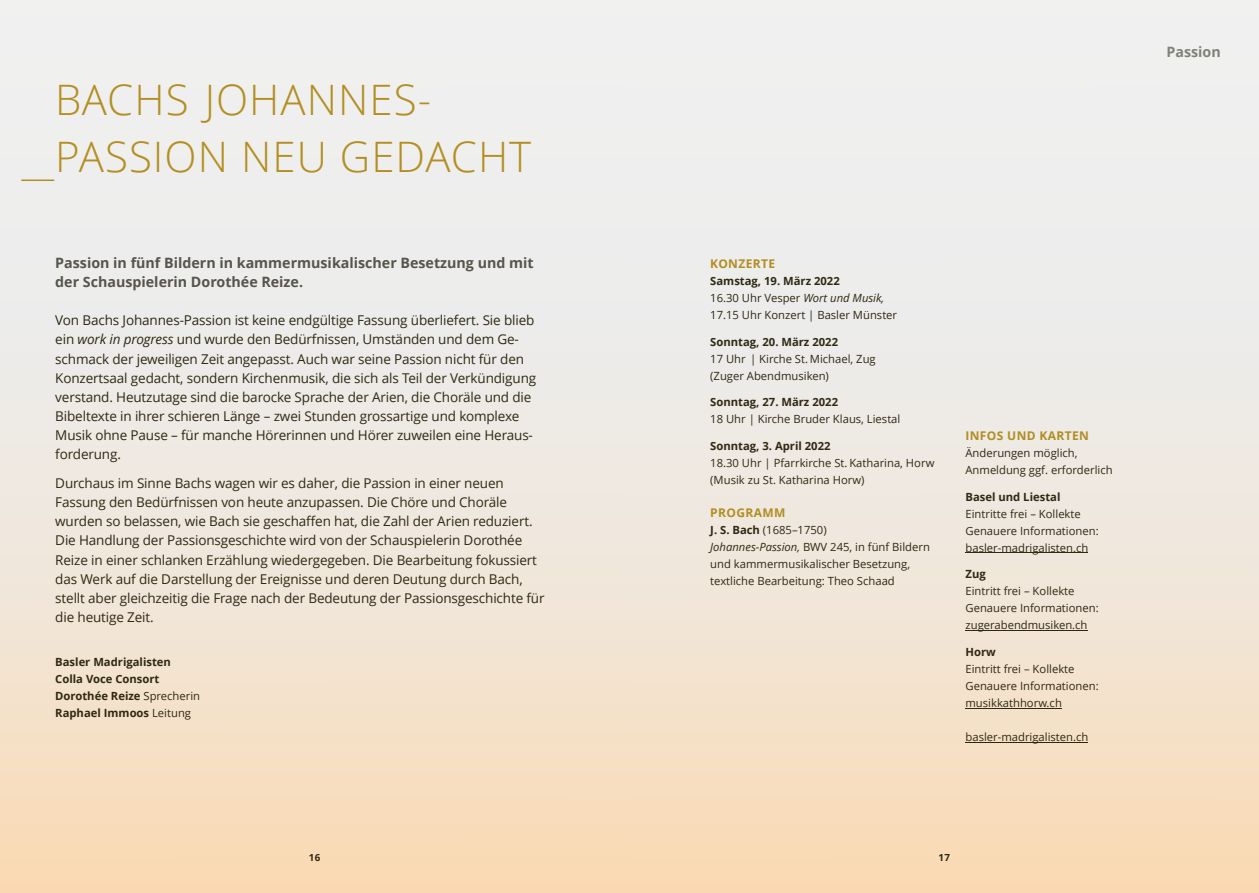
<style>
.page{position:relative;width:1259px;height:893px;background:#fff}
.page>*{position:absolute;margin:0;border:0;box-sizing:border-box;transform-origin:0 0}
.t1{font:300 42px/57.4px "Open Sans";letter-spacing:.025em;color:#b38f21}
.t2{font:700 14.25px/19.2px "Open Sans";color:#57544b}
.t3{font:700 14.25px "Open Sans";color:#81807a}
.t4{font:13.5px/19.2px "Open Sans";letter-spacing:-.01em;color:#2f2912}
.t5{font:700 12px "Open Sans";letter-spacing:.03em;color:#b18e21}
.t6{font:11.25px/17px "Open Sans";color:#2f2912}
.t7{font:700 11.25px/17px "Open Sans";color:#2f2912}
.t8{font:700 9.75px "Open Sans";color:#2f2912}
.s1{font-style:italic}
.s2{font-weight:400}
.s3{font-weight:700}
</style>
<div class="page">
<div style="left:0;top:0;width:629px;height:893px;background:linear-gradient(to bottom,#ecf3fc,#f6ddbf)"></div>
<div style="left:629px;top:0;width:630px;height:893px;background:linear-gradient(to bottom,#ecf3fc,#f6ddbf)"></div>
<hr style="left:21px;top:180px;width:33px;height:1px;background:#b18e21">
<hr style="left:965px;top:553px;width:123px;height:1px;background:#2f2912">
<hr style="left:965px;top:630px;width:122px;height:1px;background:#2f2912">
<hr style="left:965px;top:708px;width:97px;height:1px;background:#2f2912">
<hr style="left:965px;top:742px;width:123px;height:1px;background:#2f2912">
<h1 class="t1" style="left:55px;top:75px;width:477px">BACHS JOHANNES-<br>PASSION NEU GEDACHT</h1>
<p class="t2" style="left:55px;top:255px;width:480px">Passion in fünf Bildern in kammermusikalischer Besetzung und mit der Schauspielerin Dorothée Reize.</p>
<p class="t4" style="left:55px;top:312px;width:482px">Von Bachs Johannes-Passion ist keine endgültige Fassung überliefert. Sie blieb ein <span class="s1">work in progress</span> und wurde den Bedürfnissen, Umständen und dem Ge&shy;schmack der jeweiligen Zeit angepasst. Auch war seine Passion nicht für den Konzertsaal gedacht, sondern Kirchenmusik, die sich als Teil der Verkündigung verstand. Heutzutage sind die barocke Sprache der Arien, die Choräle und die Bibeltexte in ihrer schieren Länge – zwei Stunden grossartige und komplexe Musik ohne Pause – für manche Hörerinnen und Hörer zuweilen eine Heraus&shy;forderung.</p>
<p class="t4" style="left:55px;top:475px;width:491px">Durchaus im Sinne Bachs wagen wir es daher, die Passion in einer neuen Fassung den Bedürfnissen von heute anzupassen. Die Chöre und Choräle wurden so belassen, wie Bach sie geschaffen hat, die Zahl der Arien reduziert.<br>Die Handlung der Passionsgeschichte wird von der Schauspielerin Dorothée Reize in einer schlanken Erzählung wiedergegeben. Die Bearbeitung fokussiert das Werk auf die Darstellung der Ereignisse und deren Deutung durch Bach, stellt aber gleichzeitig die Frage nach der Bedeutung der Passionsgeschichte für die heutige Zeit.</p>
<p class="t7" style="left:55px;top:654px;width:146px">Basler Madrigalisten<br>Colla Voce Consort<br>Dorothée Reize <span class="s2">Sprecherin<br></span>Raphael Immoos <span class="s2">Leitung</span></p>
<p class="t5" style="left:710px;top:259px;width:66px">KONZERTE</p>
<p class="t6" style="left:710px;top:273px;width:188px"><span class="s3">Samstag, 19. März 2022<br></span>16.30 Uhr Vesper <span class="s1">Wort und Musik,<br></span>17.15 Uhr Konzert | Basler Münster</p>
<p class="t7" style="left:710px;top:334px;width:129px">Sonntag, 20. März 2022</p>
<p class="t6" style="left:710px;top:351px;width:167px">17 Uhr | Kirche St. Michael, Zug (Zuger Abendmusiken)</p>
<p class="t7" style="left:710px;top:395px;width:129px">Sonntag, 27. März 2022</p>
<p class="t6" style="left:710px;top:412px;width:192px">18 Uhr | Kirche Bruder Klaus, Liestal</p>
<p class="t7" style="left:710px;top:438px;width:122px">Sonntag, 3. April 2022</p>
<p class="t6" style="left:710px;top:455px;width:226px">18.30 Uhr | Pfarrkirche St. Katharina, Horw (Musik zu St. Katharina Horw)</p>
<p class="t5" style="left:710px;top:507px;width:77px">PROGRAMM</p>
<p class="t6" style="left:710px;top:522px;width:221px"><span class="s3">J. S. Bach</span> (1685–1750)<br><span class="s1">Johannes-Passion,</span> BWV 245, in fünf Bildern und kammermusikalischer Besetzung, textliche Bearbeitung: Theo Schaad</p>
<p class="t5" style="left:965px;top:431px;width:125px">INFOS UND KARTEN</p>
<p class="t6" style="left:965px;top:446px;width:149px">Änderungen möglich,<br>Anmeldung ggf. erforderlich</p>
<p class="t7" style="left:965px;top:489px;width:96px">Basel und Liestal</p>
<p class="t6" style="left:965px;top:506px;width:135px">Eintritte frei – Kollekte<br>Genauere Informationen: basler-madrigalisten.ch</p>
<p class="t7" style="left:965px;top:567px;width:22px">Zug</p>
<p class="t6" style="left:965px;top:584px;width:135px">Eintritt frei – Kollekte<br>Genauere Informationen: zugerabendmusiken.ch</p>
<p class="t7" style="left:965px;top:645px;width:32px">Horw</p>
<p class="t6" style="left:965px;top:662px;width:135px">Eintritt frei – Kollekte<br>Genauere Informationen: musikkathhorw.ch</p>
<p class="t6" style="left:965px;top:730px;width:124px">basler-madrigalisten.ch</p>
<p class="t8" style="left:309px;top:854px;width:13px">16</p>
<p class="t8" style="left:938px;top:854px;width:13px">17</p>
<p class="t3" style="left:1166px;top:47px;width:56px">Passion</p>
</div>
